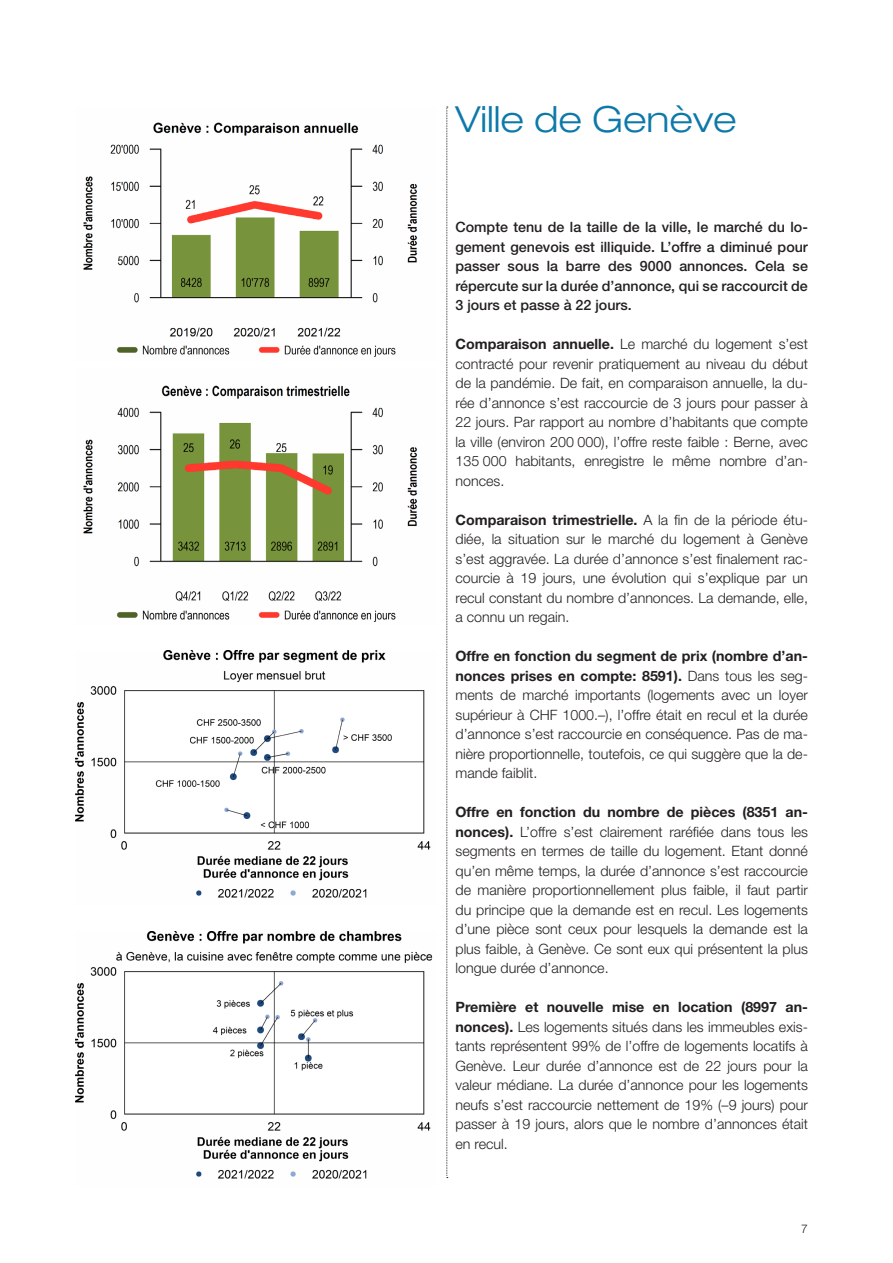
<style>
.page{position:relative;width:893px;height:1263px;background:#fff}
.page>*{position:absolute;margin:0;border:0;box-sizing:border-box;transform-origin:0 0}
.t1{font:300 expanded 36px "Helvetica Neue LT Std";color:#0c79a9}
.Lauftext{font:300 14.25px/19.5px "Helvetica Neue LT Std";color:#231f20;text-align:justify}
.Lead{font:500 14.25px/19.5px "Helvetica Neue LT Std";color:#231f20;text-align:justify}
.t2{font:300 12px "Helvetica Neue LT Std";color:#231f20}
.s1{font-weight:700}
</style>
<div class="page">
<svg style="left:446px;top:107px;width:2px;height:1071px;background:#cbcacb"></svg>
<img style="left:75px;top:651px;width:356px;height:247px">
<img style="left:75px;top:931px;width:358px;height:248px">
<img style="left:83px;top:122px;width:334px;height:235px">
<img style="left:83px;top:385px;width:335px;height:237px">
<p class="t1" style="left:455px;top:98px;width:283px">Ville de Genève</p>
<p class="Lead" style="left:455px;top:217px;width:354px">Compte tenu de la taille de la ville, le marché du lo&shy;gement genevois est illiquide. L’offre a diminué pour passer sous la barre des 9000 annonces. Cela se répercute sur la durée d’annonce, qui se raccourcit de 3 jours et passe à 22 jours.</p>
<p class="Lauftext" style="left:455px;top:334px;width:354px"><span class="s1">Comparaison annuelle.</span> Le marché du logement s’est contracté pour revenir pratiquement au niveau du début de la pandémie. De fait, en comparaison annuelle, la du&shy;rée d’annonce s’est raccourcie de 3 jours pour passer à 22 jours. Par rapport au nombre d’habitants que compte la ville (environ 200 000), l’offre reste faible : Berne, avec 135 000 habitants, enregistre le même nombre d’an&shy;nonces.</p>
<p class="Lauftext" style="left:455px;top:509px;width:354px"><span class="s1">Comparaison trimestrielle.</span> A la fin de la période étu&shy;diée, la situation sur le marché du logement à Genève s’est aggravée. La durée d’annonce s’est finalement rac&shy;courcie à 19 jours, une évolution qui s’explique par un recul constant du nombre d’annonces. La demande, elle, a connu un regain.</p>
<p class="Lauftext" style="left:455px;top:646px;width:354px"><span class="s1">Offre en fonction du segment de prix (nombre d’an&shy;nonces prises en compte: 8591).</span> Dans tous les seg&shy;ments de marché importants (logements avec un loyer supérieur à CHF 1000.–), l’offre était en recul et la durée d’annonce s’est raccourcie en conséquence. Pas de ma&shy;nière proportionnelle, toutefois, ce qui suggère que la de&shy;mande faiblit.</p>
<p class="Lauftext" style="left:455px;top:802px;width:354px"><span class="s1">Offre en fonction du nombre de pièces (8351 an&shy;nonces).</span> L’offre s’est clairement raréfiée dans tous les segments en termes de taille du logement. Etant donné qu’en même temps, la durée d’annonce s’est raccourcie de manière proportionnellement plus faible, il faut partir du principe que la demande est en recul. Les logements d’une pièce sont ceux pour lesquels la demande est la plus faible, à Genève. Ce sont eux qui présentent la plus longue durée d’annonce.</p>
<p class="Lauftext" style="left:455px;top:997px;width:354px"><span class="s1">Première et nouvelle mise en location (8997 an&shy;nonces).</span> Les logements situés dans les immeubles exis&shy;tants représentent 99% de l’offre de logements locatifs à Genève. Leur durée d’annonce est de 22 jours pour la valeur médiane. La durée d’annonce pour les logements neufs s’est raccourcie nettement de 19% (–9 jours) pour passer à 19 jours, alors que le nombre d’annonces était en recul.</p>
<p class="t2" style="left:801px;top:1221px;width:8px">7</p>
</div>
